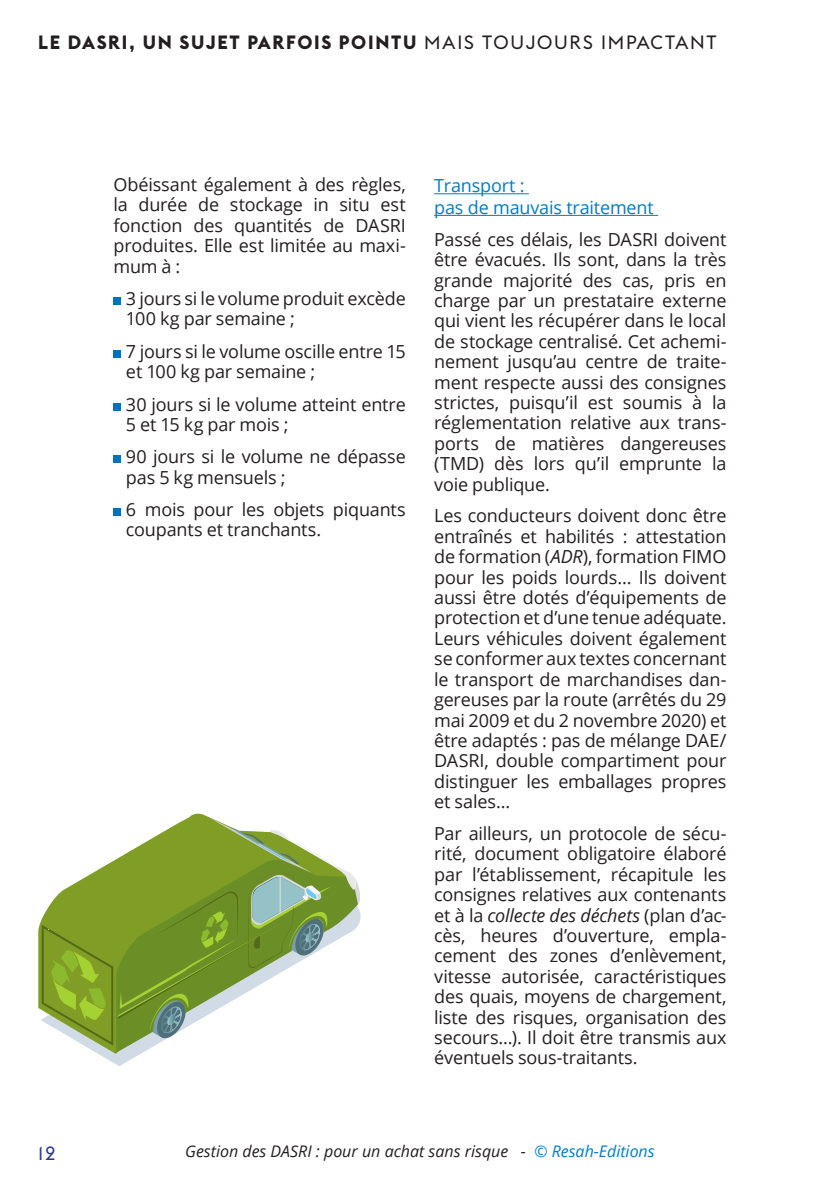
<style>
.page{position:relative;width:840px;height:1191px;background:#fff}
.page>*{position:absolute;margin:0;border:0;box-sizing:border-box;transform-origin:0 0}
.t1{font:700 19px "Euclid Flex";letter-spacing:.09em;color:#231f20}
.t2{font:19px "Euclid Flex";color:#283890}
.t3{font:18px/20.4px "Open Sans";letter-spacing:-.01em;color:#231f20}
.t4{font:18px/21.6px "Open Sans";letter-spacing:-.01em;color:#007cc4}
.t5{font:italic 16px "Open Sans";color:#231f20}
.s1{font-weight:400}
.s2{font-style:italic}
.s3{color:#007cc4}
</style>
<div class="page">
<div style="left:113px;top:297px;width:8px;height:8px;background:#0071bb"></div>
<div style="left:113px;top:350px;width:8px;height:8px;background:#0071bb"></div>
<div style="left:113px;top:403px;width:8px;height:7px;background:#0071bb"></div>
<div style="left:113px;top:455px;width:8px;height:8px;background:#0071bb"></div>
<div style="left:113px;top:508px;width:8px;height:8px;background:#0071bb"></div>
<hr style="left:434px;top:193px;width:94px;height:1px;background:#007cc4">
<hr style="left:434px;top:215px;width:223px;height:1px;background:#007cc4">
<svg style="left:99px;top:1054px;width:41px;height:12px"></svg>
<svg style="left:38px;top:813px;width:173px;height:241px"></svg>
<svg style="left:116px;top:1045px;width:95px;height:7px"></svg>
<svg style="left:42px;top:818px;width:319px;height:227px"></svg>
<p class="t1" style="left:38px;top:32px;width:679px">LE DASRI, UN SUJET PARFOIS POINTU <span class="s1">MAIS TOUJOURS IMPACTANT</span></p>
<p class="t3" style="left:113px;top:174px;width:293px;text-align:justify">Obéissant également à des règles, la durée de stockage in situ est fonction des quantités de DASRI produites. Elle est limitée au maxi&shy;mum à :</p>
<p class="t3" style="left:126px;top:288px;width:281px">3 jours si le volume produit excède<br>100 kg par semaine ;</p>
<p class="t3" style="left:126px;top:340px;width:281px">7 jours si le volume oscille entre 15 et 100 kg par semaine ;</p>
<p class="t3" style="left:126px;top:393px;width:281px">30 jours si le volume atteint entre<br>5 et 15 kg par mois ;</p>
<p class="t3" style="left:126px;top:446px;width:281px">90 jours si le volume ne dépasse pas 5 kg mensuels ;</p>
<p class="t3" style="left:126px;top:499px;width:281px">6 mois pour les objets piquants coupants et tranchants.</p>
<p class="t4" style="left:434px;top:175px;width:221px">Transport :<br>pas de mauvais traitement</p>
<p class="t3" style="left:434px;top:229px;width:293px;text-align:justify">Passé ces délais, les DASRI doivent être évacués. Ils sont, dans la très grande majorité des cas, pris en charge par un prestataire externe qui vient les récupérer dans le local de stockage centralisé. Cet achemi&shy;nement jusqu’au centre de traite&shy;ment respecte aussi des consignes strictes, puisqu’il est soumis à la réglementation relative aux trans&shy;ports de matières dangereuses (TMD) dès lors qu’il emprunte la voie publique.</p>
<p class="t3" style="left:434px;top:505px;width:293px;text-align:justify">Les conducteurs doivent donc être entraînés et habilités : attestation de formation (<span class="s2">ADR</span>), formation FIMO pour les poids lourds… Ils doivent aussi être dotés d’équipements de protection et d’une tenue adéquate.<br>Leurs véhicules doivent également se conformer aux textes concernant le transport de marchandises dan&shy;gereuses par la route (arrêtés du 29 mai 2009 et du 2 novembre 2020) et être adaptés : pas de mélange DAE/ DASRI, double compartiment pour distinguer les emballages propres et sales…</p>
<p class="t3" style="left:434px;top:822px;width:293px;text-align:justify">Par ailleurs, un protocole de sécu&shy;rité, document obligatoire élaboré par l’établissement, récapitule les consignes relatives aux contenants et à la <span class="s2">collecte des déchets</span> (plan d’ac&shy;cès, heures d’ouverture, empla&shy;cement des zones d’enlèvement, vitesse autorisée, caractéristiques des quais, moyens de chargement, liste des risques, organisation des secours...). Il doit être transmis aux éventuels sous-traitants.</p>
<p class="t2" style="left:38px;top:1141px;width:19px">12</p>
<p class="t5" style="left:185px;top:1140px;width:471px">Gestion des DASRI : pour un achat sans risque - <span class="s3">© Resah-Editions</span></p>
</div>
